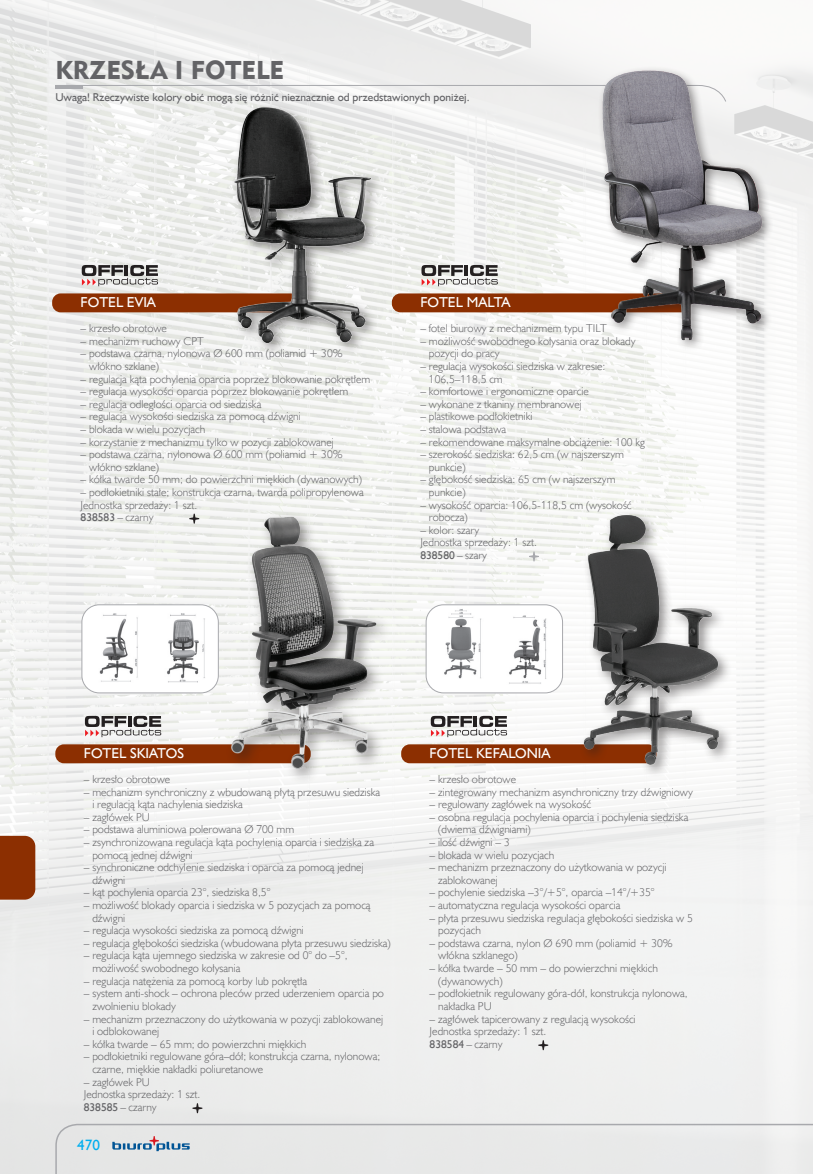
<style>
.page{position:relative;width:813px;height:1174px;background:#fff}
.page>*{position:absolute;margin:0;border:0;box-sizing:border-box;transform-origin:0 0}
.Rozdziały_nie_do_spisu{font:25.65px "Geometric 415 Blk EU";color:#636366}
.text{font:15px "Humanst 521 EU";color:#00aeef}
.Nazwa_modułu_starego{font:14.4px "Humanst 521 EU";color:#fff}
.opis_produktów{font:11.4px/12.6px "Humanst 521 Lt EU";color:#636366}
.opis_produktów-2{font:11.4px "Humanst 521 EU";color:#636366}
.s1{font-family:"Humanst 521 EU"}
.s2{font-family:"Humanst 521 Lt EU"}
</style>
<div class="page">
<img style="left:0;top:0;width:812px;height:1174px">
<svg style="left:55px;top:85px;width:526px;height:17px"></svg>
<hr style="left:55px;top:86px;width:28px;height:3px;background:#a8a9ad">
<div style="left:55px;top:1123px;width:757px;height:51px;background:#e8e8e8"></div>
<svg style="left:112px;top:1136px;width:77px;height:15px"></svg>
<div style="left:0;top:836px;width:35px;height:63px;background:#8c2f01"></div>
<div style="left:391px;top:293px;width:298px;height:19px;background:#8c2f01;border-radius:9px"></div>
<svg style="left:528px;top:551px;width:10px;height:10px"></svg>
<svg style="left:421px;top:265px;width:76px;height:21px"></svg>
<div style="left:52px;top:293px;width:255px;height:19px;background:#8c2f01;border-radius:9px"></div>
<svg style="left:189px;top:513px;width:10px;height:10px"></svg>
<svg style="left:82px;top:265px;width:76px;height:21px"></svg>
<div style="left:55px;top:744px;width:255px;height:19px;background:#8c2f01;border-radius:9px"></div>
<svg style="left:192px;top:1103px;width:10px;height:10px"></svg>
<svg style="left:85px;top:716px;width:76px;height:21px"></svg>
<img style="left:204px;top:491px;width:198px;height:294px">
<img style="left:82px;top:605px;width:136px;height:88px">
<div style="left:81px;top:604px;width:137px;height:89px;border:1px solid #a8a9ad;border-radius:17px"></div>
<div style="left:401px;top:744px;width:255px;height:19px;background:#8c2f01;border-radius:9px"></div>
<svg style="left:538px;top:1040px;width:10px;height:10px"></svg>
<svg style="left:430px;top:716px;width:77px;height:21px"></svg>
<img style="left:554px;top:477px;width:203px;height:302px">
<img style="left:428px;top:605px;width:134px;height:88px">
<div style="left:425px;top:604px;width:137px;height:89px;border:1px solid #a8a9ad;border-radius:17px"></div>
<img style="left:197px;top:71px;width:194px;height:289px">
<img style="left:581px;top:55px;width:198px;height:292px">
<p class="Rozdziały_nie_do_spisu" style="left:55px;top:54px;width:230px">KRZESŁA I FOTELE</p>
<p class="opis_produktów-2" style="left:55px;top:91px;width:415px">Uwaga! Rzeczywiste kolory obić mogą się różnić nieznacznie od przedstawionych poniżej.</p>
<p class="Nazwa_modułu_starego" style="left:81px;top:293px;width:77px">FOTEL EVIA</p>
<p class="opis_produktów" style="left:81px;top:322px;width:88px">– krzesło obrotowe</p>
<p class="opis_produktów" style="left:81px;top:334px;width:125px">– mechanizm ruchowy CPT</p>
<p class="opis_produktów" style="left:89px;top:347px;width:255px;text-indent:-9px">– podstawa czarna, nylonowa Ø 600 mm (poliamid + 30% włókno szklane)</p>
<p class="opis_produktów" style="left:81px;top:372px;width:291px">– regulacja kąta pochylenia oparcia poprzez blokowanie pokrętłem</p>
<p class="opis_produktów" style="left:81px;top:385px;width:269px">– regulacja wysokości oparcia poprzez blokowanie pokrętłem</p>
<p class="opis_produktów" style="left:81px;top:397px;width:182px">– regulacja odległości oparcia od siedziska</p>
<p class="opis_produktów" style="left:81px;top:410px;width:221px">– regulacja wysokości siedziska za pomocą dźwigni</p>
<p class="opis_produktów" style="left:81px;top:422px;width:126px">– blokada w wielu pozycjach</p>
<p class="opis_produktów" style="left:81px;top:435px;width:255px">– korzystanie z mechanizmu tylko w pozycji zablokowanej</p>
<p class="opis_produktów" style="left:89px;top:448px;width:255px;text-indent:-9px">– podstawa czarna, nylonowa Ø 600 mm (poliamid + 30% włókno szklane)</p>
<p class="opis_produktów" style="left:81px;top:473px;width:282px">– kółka twarde 50 mm; do powierzchni miękkich (dywanowych)</p>
<p class="opis_produktów" style="left:81px;top:485px;width:284px">– podłokietniki stałe; konstrukcja czarna, twarda polipropylenowa</p>
<p class="opis_produktów" style="left:81px;top:498px;width:118px">Jednostka sprzedaży: 1 szt.</p>
<p class="opis_produktów" style="left:81px;top:511px;width:74px"><span class="s1">838583</span> – czarny</p>
<p class="Nazwa_modułu_starego" style="left:420px;top:293px;width:92px">FOTEL MALTA</p>
<p class="opis_produktów" style="left:420px;top:322px;width:188px">– fotel biurowy z mechanizmem typu TILT</p>
<p class="opis_produktów" style="left:428px;top:334px;width:208px;text-indent:-9px">– możliwość swobodnego kołysania oraz blokady pozycji do pracy</p>
<p class="opis_produktów" style="left:428px;top:359px;width:178px;text-indent:-9px">– regulacja wysokości siedziska w zakresie:<br>106,5–118,5 cm</p>
<p class="opis_produktów" style="left:420px;top:385px;width:170px">– komfortowe i ergonomiczne oparcie</p>
<p class="opis_produktów" style="left:420px;top:397px;width:163px">– wykonane z tkaniny membranowej</p>
<p class="opis_produktów" style="left:420px;top:410px;width:114px">– plastikowe podłokietniki</p>
<p class="opis_produktów" style="left:420px;top:422px;width:87px">– stalowa podstawa</p>
<p class="opis_produktów" style="left:420px;top:435px;width:226px">– rekomendowane maksymalne obciążenie: 100 kg</p>
<p class="opis_produktów" style="left:428px;top:448px;width:196px;text-indent:-9px">– szerokość siedziska: 62,5 cm (w najszerszym punkcie)</p>
<p class="opis_produktów" style="left:428px;top:473px;width:188px;text-indent:-9px">– głębokość siedziska: 65 cm (w najszerszym punkcie)</p>
<p class="opis_produktów" style="left:428px;top:498px;width:204px;text-indent:-9px">– wysokość oparcia: 106,5-118,5 cm (wysokość robocza)</p>
<p class="opis_produktów" style="left:420px;top:523px;width:60px">– kolor: szary</p>
<p class="opis_produktów" style="left:420px;top:536px;width:118px">Jednostka sprzedaży: 1 szt.</p>
<p class="opis_produktów-2" style="left:420px;top:548px;width:68px">838580 <span class="s2">– szary</span></p>
<p class="Nazwa_modułu_starego" style="left:84px;top:744px;width:102px">FOTEL SKIATOS</p>
<p class="opis_produktów" style="left:84px;top:772px;width:88px">– krzesło obrotowe</p>
<p class="opis_produktów" style="left:92px;top:785px;width:289px;text-indent:-9px">– mechanizm synchroniczny z wbudowaną płytą przesuwu siedziska i regulacją kąta nachylenia siedziska</p>
<p class="opis_produktów" style="left:84px;top:810px;width:68px">– zagłówek PU</p>
<p class="opis_produktów" style="left:84px;top:823px;width:212px">– podstawa aluminiowa polerowana Ø 700 mm</p>
<p class="opis_produktów" style="left:92px;top:835px;width:283px;text-indent:-9px">– zsynchronizowana regulacja kąta pochylenia oparcia i siedziska za pomocą jednej dźwigni</p>
<p class="opis_produktów" style="left:92px;top:861px;width:273px;text-indent:-9px">– synchroniczne odchylenie siedziska i oparcia za pomocą jednej dźwigni</p>
<p class="opis_produktów" style="left:84px;top:886px;width:188px">– kąt pochylenia oparcia 23°, siedziska 8,5°</p>
<p class="opis_produktów" style="left:92px;top:898px;width:279px;text-indent:-9px">– możliwość blokady oparcia i siedziska w 5 pozycjach za pomocą dźwigni</p>
<p class="opis_produktów" style="left:84px;top:924px;width:221px">– regulacja wysokości siedziska za pomocą dźwigni</p>
<p class="opis_produktów" style="left:84px;top:936px;width:308px">– regulacja głębokości siedziska (wbudowana płyta przesuwu siedziska)</p>
<p class="opis_produktów" style="left:92px;top:949px;width:257px;text-indent:-9px">– regulacja kąta ujemnego siedziska w zakresie od 0° do –5°, możliwość swobodnego kołysania</p>
<p class="opis_produktów" style="left:84px;top:974px;width:225px">– regulacja natężenia za pomocą korby lub pokrętła</p>
<p class="opis_produktów" style="left:92px;top:987px;width:293px;text-indent:-9px">– system anti-shock – ochrona pleców przed uderzeniem oparcia po zwolnieniu blokady</p>
<p class="opis_produktów" style="left:92px;top:1012px;width:292px;text-indent:-9px">– mechanizm przeznaczony do użytkowania w pozycji zablokowanej i odblokowanej</p>
<p class="opis_produktów" style="left:84px;top:1037px;width:224px">– kółka twarde – 65 mm; do powierzchni miękkich</p>
<p class="opis_produktów" style="left:92px;top:1050px;width:289px;text-indent:-9px">– podłokietniki regulowane góra–dół; konstrukcja czarna, nylonowa; czarne, miękkie nakładki poliuretanowe</p>
<p class="opis_produktów" style="left:84px;top:1075px;width:68px">– zagłówek PU</p>
<p class="opis_produktów" style="left:84px;top:1087px;width:118px">Jednostka sprzedaży: 1 szt.</p>
<p class="opis_produktów" style="left:84px;top:1100px;width:74px"><span class="s1">838585</span> – czarny</p>
<p class="text" style="left:77px;top:1135px;width:24px">470</p>
<p class="Nazwa_modułu_starego" style="left:429px;top:744px;width:122px">FOTEL KEFALONIA</p>
<p class="opis_produktów" style="left:429px;top:772px;width:88px">– krzesło obrotowe</p>
<p class="opis_produktów" style="left:429px;top:785px;width:264px">– zintegrowany mechanizm asynchroniczny trzy dźwigniowy</p>
<p class="opis_produktów" style="left:429px;top:798px;width:163px">– regulowany zagłówek na wysokość</p>
<p class="opis_produktów" style="left:438px;top:810px;width:251px;text-indent:-9px">– osobna regulacja pochylenia oparcia i pochylenia siedziska (dwiema dźwigniami)</p>
<p class="opis_produktów" style="left:429px;top:835px;width:82px">– ilość dźwigni – 3</p>
<p class="opis_produktów" style="left:429px;top:848px;width:126px">– blokada w wielu pozycjach</p>
<p class="opis_produktów" style="left:438px;top:861px;width:230px;text-indent:-9px">– mechanizm przeznaczony do użytkowania w pozycji zablokowanej</p>
<p class="opis_produktów" style="left:429px;top:886px;width:226px">– pochylenie siedziska –3°/+5°, oparcia –14°/+35°</p>
<p class="opis_produktów" style="left:429px;top:898px;width:192px">– automatyczna regulacja wysokości oparcia</p>
<p class="opis_produktów" style="left:438px;top:911px;width:256px;text-indent:-9px">– płyta przesuwu siedziska regulacja głębokości siedziska w 5 pozycjach</p>
<p class="opis_produktów" style="left:438px;top:936px;width:236px;text-indent:-9px">– podstawa czarna, nylon Ø 690 mm (poliamid + 30% włókna szklanego)</p>
<p class="opis_produktów" style="left:438px;top:961px;width:221px;text-indent:-9px">– kółka twarde – 50 mm – do powierzchni miękkich (dywanowych)</p>
<p class="opis_produktów" style="left:438px;top:987px;width:251px;text-indent:-9px">– podłokietnik regulowany góra-dół, konstrukcja nylonowa, nakładka PU</p>
<p class="opis_produktów" style="left:429px;top:1012px;width:207px">– zagłówek tapicerowany z regulacją wysokości</p>
<p class="opis_produktów" style="left:429px;top:1024px;width:118px">Jednostka sprzedaży: 1 szt.</p>
<p class="opis_produktów" style="left:429px;top:1037px;width:74px"><span class="s1">838584</span> – czarny</p>
</div>
